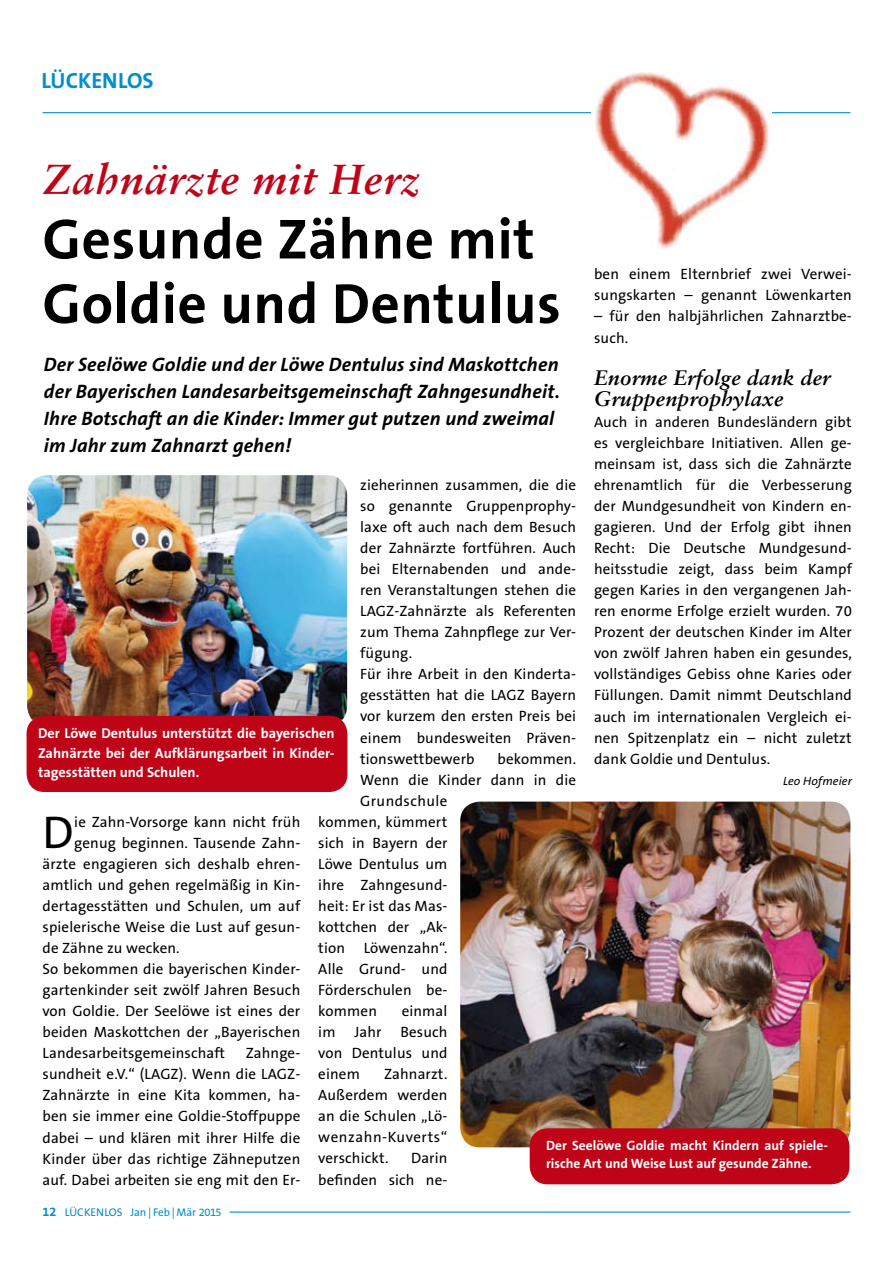
<style>
.page{position:relative;width:893px;height:1263px;background:#fff}
.page>*{position:absolute;margin:0;border:0;box-sizing:border-box;transform-origin:0 0}
.t1{font:700 57px/64.5px "The Sans B7";letter-spacing:.01em;color:#000}
.t2{font:46.2px "The Sans B5 Plain";color:#000}
.t3{font:italic 700 42px "Sabon";letter-spacing:.02em;color:#c00418}
.t4{font:700 22.05px "The Sans B7";color:#008fcb}
.t5{font:italic 700 21px/21px "Sabon";letter-spacing:.01em;color:#000}
.t6{font:italic 700 19.5px/27px "The Sans B7";letter-spacing:.01em;color:#000}
.t7{font:15px/21px "The Sans B5 Plain";letter-spacing:.01em;color:#000;text-align:justify}
.t8{font:15px "The Sans B5 Plain";letter-spacing:.03em;color:#000}
.t9{font:700 14.25px/19.5px "The Sans B7";color:#fff;text-align:justify}
.t10{font:700 13.5px/18px "The Sans B7";color:#fff}
.t11{font:italic 12px "The Sans B5 Plain";letter-spacing:.01em;color:#000}
.t12{font:11.25px "The Sans B5 Plain";letter-spacing:-.005em;color:#008fcb}
.s1{font-family:"The Sans B7";font-weight:700;font-size:12.75px}
</style>
<div class="page">
<hr style="left:43px;top:112px;width:807px;height:1px;background:#008fcb">
<hr style="left:230px;top:1211px;width:620px;height:2px;background:#008fcb">
<img style="left:591px;top:72px;width:180px;height:177px">
<img style="left:460px;top:801px;width:390px;height:346px">
<div style="left:530px;top:1128px;width:319px;height:56px;background:#c00418;border-radius:18px"></div>
<img style="left:27px;top:475px;width:320px;height:245px">
<div style="left:27px;top:716px;width:320px;height:76px;background:#c00418;border-radius:18px"></div>
<h3 class="t4" style="left:41px;top:69px;width:114px">LÜCKENLOS</h3>
<h3 class="t3" style="left:43px;top:154px;width:379px">Zahnärzte mit Herz</h3>
<h1 class="t1" style="left:43px;top:209px;width:520px">Gesunde Zähne mit<br>Goldie und Dentulus</h1>
<p class="t7" style="left:594px;top:264px;width:259px">ben einem Elternbrief zwei Verwei&shy;sungskarten – genannt Löwenkarten</p>
<p class="t7" style="left:594px;top:306px;width:259px">– für den halbjährlichen Zahnarztbe&shy;such.</p>
<h3 class="t5" style="left:594px;top:367px;width:238px">Enorme Erfolge dank der<br>Gruppenprophylaxe</h3>
<p class="t7" style="left:594px;top:412px;width:259px">Auch in anderen Bundesländern gibt es vergleichbare Initiativen. Allen ge&shy;meinsam ist, dass sich die Zahnärzte ehrenamtlich für die Verbesserung der Mundgesundheit von Kindern en&shy;gagieren. Und der Erfolg gibt ihnen Recht: Die Deutsche Mundgesund&shy;heitsstudie zeigt, dass beim Kampf gegen Karies in den vergangenen Jah&shy;ren enorme Erfolge erzielt wurden. 70<br>Prozent der deutschen Kinder im Alter von zwölf Jahren haben ein gesundes, vollständiges Gebiss ohne Karies oder Füllungen. Damit nimmt Deutschland auch im internationalen Vergleich ei&shy;nen Spitzenplatz ein – nicht zuletzt dank Goldie und Dentulus.</p>
<p class="t11" style="left:783px;top:774px;width:70px">Leo Hofmeier</p>
<h3 class="t6" style="left:44px;top:351px;width:518px">Der Seelöwe Goldie und der Löwe Dentulus sind Maskottchen der Bayerischen Landesarbeitsgemeinschaft Zahngesundheit.<br>Ihre Botschaft an die Kinder: Immer gut putzen und zweimal im Jahr zum Zahnarzt gehen!</h3>
<p class="t7" style="left:360px;top:475px;width:217px;text-align:left">zieherinnen zusammen, die die so genannte Gruppenprophy&shy;laxe oft auch nach dem Besuch der Zahnärzte fortführen. Auch bei Elternabenden und ande&shy;ren Veranstaltungen stehen die<br>LAGZ-Zahnärzte als Referenten zum Thema Zahnpflege zur Ver&shy;fügung.<br>Für ihre Arbeit in den Kinderta&shy;gesstätten hat die LAGZ Bayern vor kurzem den ersten Preis bei einem bundesweiten Präven&shy;tionswettbewerb</p>
<p class="t9" style="left:38px;top:724px;width:298px">Der Löwe Dentulus unterstützt die bayerischen Zahnärzte bei der Aufklärungsarbeit in Kinder&shy;tagesstätten und Schulen.</p>
<p class="t7" style="left:498px;top:748px;width:80px">bekommen.</p>
<p class="t7" style="left:360px;top:769px;width:217px">Wenn die Kinder dann in die</p>
<p class="t8" style="left:360px;top:792px;width:89px">Grundschule</p>
<p class="t7" style="left:318px;top:812px;width:130px">kommen, kümmert</p>
<p class="t7" style="left:318px;top:833px;width:131px">sich in Bayern der</p>
<p class="t7" style="left:318px;top:854px;width:131px">Löwe Dentulus um</p>
<p class="t7" style="left:318px;top:875px;width:131px">ihre Zahngesund-</p>
<p class="t7" style="left:318px;top:896px;width:131px">heit: Er ist das Mas-</p>
<p class="t7" style="left:318px;top:917px;width:131px">kottchen der „Ak-</p>
<p class="t7" style="left:318px;top:938px;width:28px">tion</p>
<h2 class="t2" style="left:43px;top:807px;width:33px">D</h2>
<p class="t7" style="left:74px;top:812px;width:227px">ie Zahn-Vorsorge kann nicht früh</p>
<p class="t7" style="left:74px;top:833px;width:228px">genug beginnen. Tausende Zahn-</p>
<p class="t7" style="left:43px;top:854px;width:259px">ärzte engagieren sich deshalb ehren-</p>
<p class="t7" style="left:43px;top:875px;width:259px">amtlich und gehen regelmäßig in Kin-</p>
<p class="t7" style="left:43px;top:896px;width:259px">dertagesstätten und Schulen, um auf</p>
<p class="t7" style="left:43px;top:917px;width:259px">spielerische Weise die Lust auf gesun-</p>
<p class="t7" style="left:43px;top:938px;width:139px">de Zähne zu wecken.</p>
<p class="t7" style="left:43px;top:959px;width:259px">So bekommen die bayerischen Kinder-</p>
<p class="t7" style="left:43px;top:980px;width:259px">gartenkinder seit zwölf Jahren Besuch</p>
<p class="t7" style="left:43px;top:1001px;width:259px">von Goldie. Der Seelöwe ist eines der</p>
<p class="t7" style="left:43px;top:1022px;width:259px">beiden Maskottchen der „Bayerischen</p>
<p class="t7" style="left:43px;top:1043px;width:184px">Landesarbeitsgemeinschaft</p>
<p class="t7" style="left:318px;top:938px;width:131px;text-indent:46px">Löwenzahn“.<br>Alle Grund- und Förderschulen be&shy;kommen</p>
<p class="t7" style="left:402px;top:1001px;width:47px">einmal</p>
<p class="t7" style="left:318px;top:1022px;width:131px;text-indent:82px">Besuch von Dentulus und einem</p>
<p class="t7" style="left:318px;top:1022px;width:19px">im</p>
<p class="t7" style="left:354px;top:1022px;width:29px">Jahr</p>
<p class="t7" style="left:43px;top:1043px;width:259px;text-indent:203px">Zahnge&shy;sundheit e.V.“ (LAGZ). Wenn die LAGZ-Zahnärzte in eine Kita kommen, ha&shy;ben sie immer eine Goldie-Stoffpuppe dabei – und klären mit ihrer Hilfe die Kinder über das richtige Zähneputzen auf. Dabei arbeiten sie eng mit den Er-</p>
<p class="t7" style="left:318px;top:1064px;width:131px;text-indent:66px">Zahnarzt.<br>Außerdem werden an die Schulen „Lö&shy;wenzahn-Kuverts“ verschickt.</p>
<p class="t10" style="left:546px;top:1136px;width:283px">Der Seelöwe Goldie macht Kindern auf spiele&shy;rische Art und Weise Lust auf gesunde Zähne.</p>
<p class="t7" style="left:318px;top:1148px;width:131px;text-align:right">Darin<br>befinden sich ne-</p>
<p class="t12" style="left:43px;top:1206px;width:181px"><span class="s1">12</span> LÜCKENLOS Jan | Feb | Mär 2015</p>
</div>
